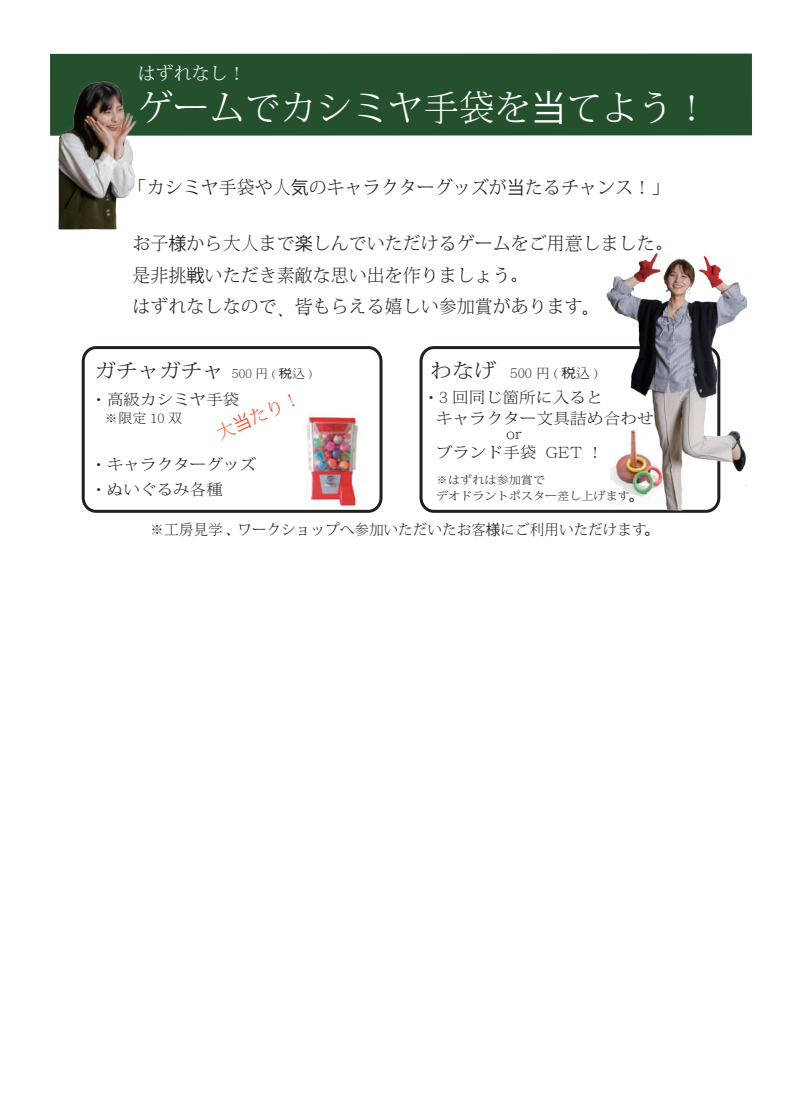
<style>
.page{position:relative;width:800px;height:1119px;background:#fff}
.page>*{position:absolute;margin:0;border:0;box-sizing:border-box;transform-origin:0 0}
.t1{font:300 35.7px "Adobe Ming Std";color:#fff}
.t2{font:300 20.1px "Adobe Ming Std";color:#231f20;scale:1.1 1}
.t3{font:300 19.65px "Adobe Ming Std";color:#231f20;scale:1.1 1}
.t4{font:300 18px/31.5px "Adobe Ming Std";color:#231f20}
.t5{font:300 18px "Adobe Ming Std";color:#fff}
.t6{font:300 18px "Adobe Ming Std";color:#f04e2a}
.t7{font:18px "HGS Heisei Minchotai W9";color:#231f20}
.t8{font:300 15.3px/15.5px "Adobe Ming Std";color:#231f20;scale:1.1 1}
.t9{font:300 15px/25px "Adobe Ming Std";color:#231f20;scale:1.1 1}
.t10{font:300 14.55px "Adobe Ming Std";color:#231f20}
.t11{font:300 13.05px "Adobe Ming Std";color:#231f20;scale:1.1 1}
.t12{font:300 12.9px "Adobe Ming Std";color:#231f20;scale:1.1 1}
.t13{font:12.15px "HGS Heisei Minchotai W9";color:#231f20}
.t14{font:300 12px "Adobe Ming Std";color:#231f20;scale:1.1 1}
.t15{font:300 11.1px/15.8px "Adobe Ming Std";color:#231f20;scale:1.1 1}
.s1{font-family:"Koz Go Pr 6 N";font-weight:400}
.s2{font-family:"HGS Heisei Minchotai W9";font-weight:400}
.s3{font-family:"Meiryo";font-weight:400}
</style>
<div class="page">
<img style="left:306px;top:415px;width:75px;height:95px">
<div style="left:50px;top:54px;width:701px;height:82px;background:#24502e"></div>
<img style="left:50px;top:53px;width:251px;height:177px">
<div style="left:82px;top:346px;width:300px;height:166px;border:3px solid #231f20;border-radius:13px"></div>
<div style="left:419px;top:346px;width:301px;height:166px;border:3px solid #231f20;border-radius:13px"></div>
<img style="left:605px;top:252px;width:141px;height:261px">
<p class="t5" style="left:138px;top:64px;width:110px">はずれなし！</p>
<h1 class="t1" style="left:138px;top:88px;width:573px">ゲームでカシミヤ手袋を<span class="s1">当</span>てよう！</h1>
<p class="t4" style="left:129px;top:171px;width:542px">「カシミヤ手袋や人<span class="s1">気</span>のキャラクターグッズが<span class="s1">当</span>たるチャンス！」</p>
<p class="t4" style="left:133px;top:227px;width:542px">お子<span class="s1">様</span>から大人まで<span class="s1">楽</span>しんでいただけるゲームをご用意しました<span class="s2">。</span>是非挑<span class="s1">戦</span>いただき素敵な思い出を作りましょう<span class="s2">。<br></span>はずれなしなので　皆もらえる嬉しい参加賞があります<span class="s2">。</span></p>
<p class="t13" style="left:304px;top:304px;width:14px">、</p>
<p class="t13" style="left:278px;top:305px;width:14px">、</p>
<p class="t14" style="left:232px;top:367px;width:74px">500円(<span class="s3">税</span>込)</p>
<p class="t2" style="left:430px;top:360px;width:62px">わなげ</p>
<p class="t8" style="left:506px;top:410px;width:136px;text-indent:-70px">キャラクター文具詰め合わせor</p>
<p class="t8" style="left:436px;top:444px;width:93px">ブランド手袋</p>
<p class="t3" style="left:95px;top:360px;width:119px">ガチャガチャ</p>
<p class="t11" style="left:510px;top:366px;width:81px">500円(<span class="s3">税</span>込)</p>
<p class="t8" style="left:423px;top:389px;width:165px"><span class="s3">・</span>3 回同じ箇所に入ると</p>
<p class="t9" style="left:90px;top:387px;width:137px"><span class="s3">・</span>高級カシミヤ手袋</p>
<p class="t12" style="left:104px;top:411px;width:72px">※限定 10 双</p>
<p class="t6" style="left:213px;top:424px;width:92px;rotate:-24deg">大<span class="s1">当</span>たり！</p>
<p class="t8" style="left:545px;top:444px;width:54px">GET ！</p>
<p class="t9" style="left:90px;top:452px;width:152px"><span class="s3">・</span>キャラクターグッズ<span class="s3">・</span>ぬいぐるみ各種</p>
<p class="t15" style="left:436px;top:471px;width:178px">※はずれは参加賞で<br>デオドラントポスター差し上げます</p>
<p class="t7" style="left:628px;top:485px;width:19px">。</p>
<p class="t10" style="left:150px;top:521px;width:498px">※工房見学　ワークショップへ参加いただいたお客<span class="s1">様</span>にご利用いただけます</p>
<p class="t13" style="left:226px;top:524px;width:14px">、</p>
<p class="t7" style="left:643px;top:519px;width:19px">。</p>
</div>
